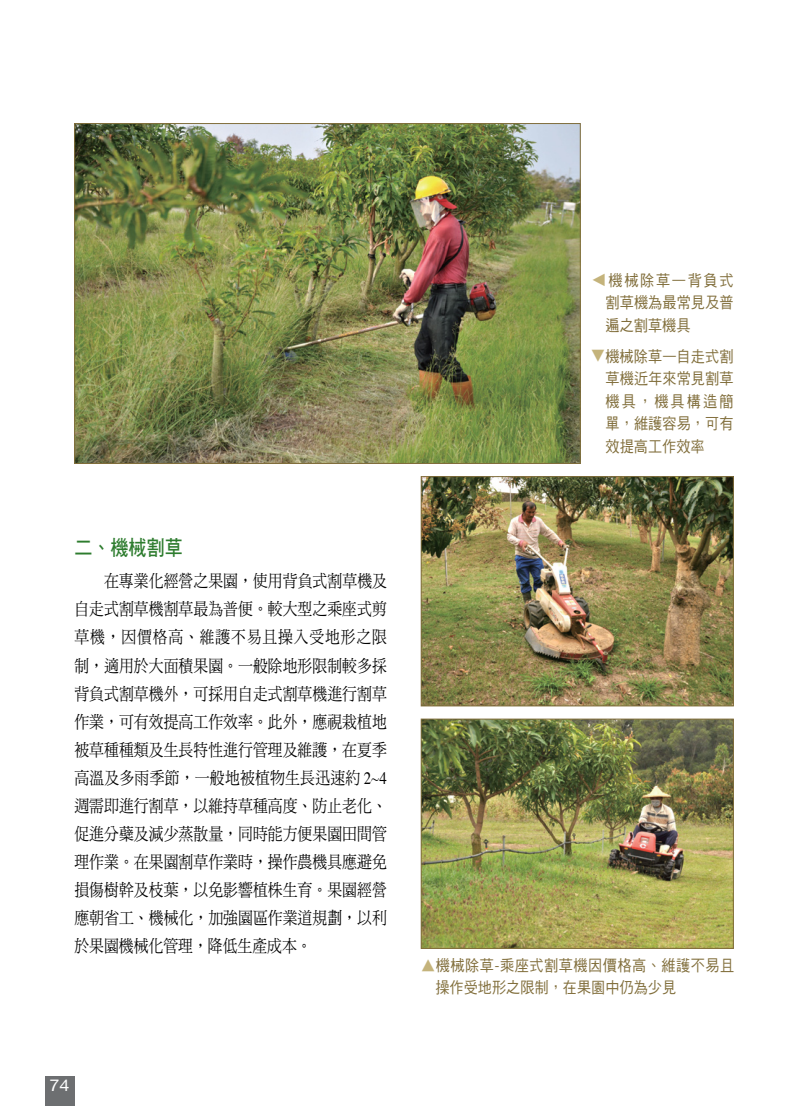
<style>
.page{position:relative;width:808px;height:1106px;background:#fff}
.page>*{position:absolute;margin:0;border:0;box-sizing:border-box;transform-origin:0 0}
.小標{font:21px "DF Hei Std W7";color:#2d7c2e;scale:.86 1}
.內文{font:17.25px/28px "DF Ming Std W5";letter-spacing:.005em;color:#000;text-align:justify;scale:.86 1}
.t1{font:16.2px "Helvetica Neue";color:#fff;scale:1.11 1}
.圖說{font:15.75px/22.5px "DF Hei Std W5";letter-spacing:.005em;color:#816e3b;text-align:justify;scale:.9 1}
.圖說-2{font:15.75px/22.5px "DF Hei Std W5";letter-spacing:.035em;color:#816e3b;scale:.9 1}
.圖說-3{font:15.75px "DF Hei Std W5";color:#c4b37b;scale:.9 1}
.s1{font-family:"Times"}
.s2{color:#c4b37b}
.s3{font-family:"Helvetica Neue";font-weight:300}
</style>
<div class="page">
<div style="left:45px;top:1076px;width:29px;height:30px;background:#6d6f71"></div>
<img style="left:76px;top:125px;width:502px;height:336px">
<img style="left:423px;top:478px;width:308px;height:226px">
<div style="left:421px;top:476px;width:312px;height:230px;border:1px solid #816e3b"></div>
<img style="left:423px;top:721px;width:308px;height:225px">
<div style="left:421px;top:719px;width:312px;height:229px;border:1px solid #816e3b"></div>
<p class="小標" style="left:74px;top:536px;width:128px">二、機械割草</p>
<p class="內文" style="left:74px;top:567px;width:365px;text-indent:30px">在專業化經營之果園，使用背負式割草機及自走式割草機割草最為普便。較大型之乘座式剪草機，因價格高、維護不易且操入受地形之限制，適用於大面積果園。一般除地形限制較多採背負式割草機外，可採用自走式割草機進行割草作業，可有效提高工作效率。此外，應視栽植地被草種種類及生長特性進行管理及維護，在夏季高溫及多雨季節，一般地被植物生長迅速約 <span class="s1">2~4</span>週需即進行割草，以維持草種高度、防止老化、促進分蘗及減少蒸散量，同時能方便果園田間管理作業。在果園割草作業時，操作農機具應避免損傷樹幹及枝葉，以免影響植株生育。果園經營應朝省工、機械化，加強園區作業道規劃，以利於果園機械化管理，降低生產成本。</p>
<p class="t1" style="left:50px;top:1075px;width:20px">74</p>
<p class="圖說-3" style="left:590px;top:287px;width:17px;rotate:-90deg">▲</p>
<p class="圖說" style="left:605px;top:269px;width:144px">機械除草—背負式割草機為最常見及普遍之割草機具</p>
<p class="圖說-3" style="left:605px;top:365px;width:17px;rotate:-180deg">▲</p>
<p class="圖說" style="left:605px;top:345px;width:144px">機械除草—自走式割草機近年來常見割草機具，機具構造簡單，維護容易，可有效提高工作效率</p>
<p class="圖說-2" style="left:435px;top:953px;width:334px;text-indent:-14px"><span class="s2">▲</span>機械除草<span class="s3">-</span>乘座式割草機因價格高、維護不易且操作受地形之限制，在果園中仍為少見</p>
</div>
